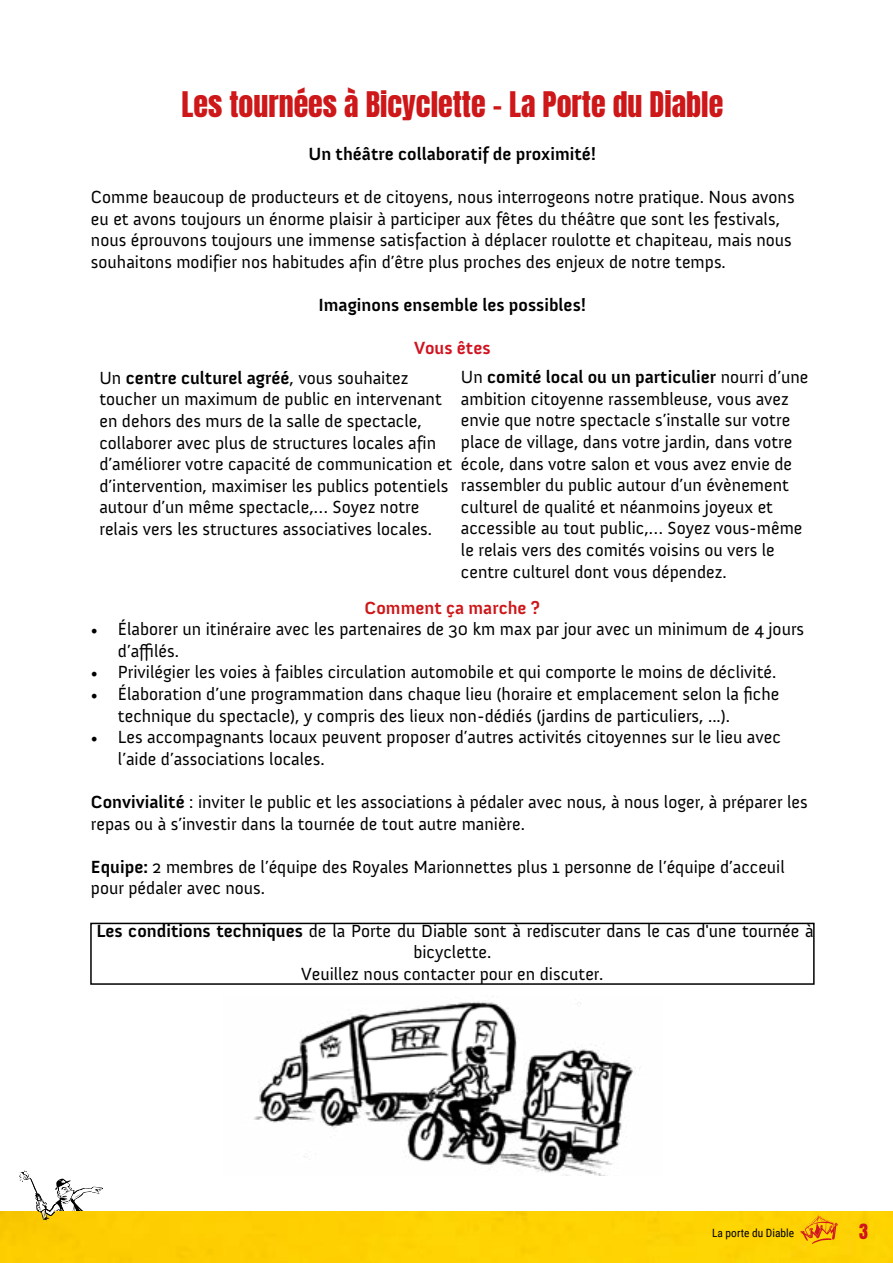
<style>
.page{position:relative;width:893px;height:1263px;background:#fff}
.page>*{position:absolute;margin:0;border:0;box-sizing:border-box;transform-origin:0 0}
.t1{font:30px "Anton";color:#cd1719}
.t2{font:18px/21.6px "Anivers";color:#000}
.t3{font:700 18px "Anivers";color:#000}
.t4{font:700 18px "Anivers";color:#cd1719}
.t5{font:700 18px "Anivers";color:#d0131f}
.t6{font:18px "Anton";color:#d0131f}
.t7{font:11.4px "Roboto Condensed";color:#000}
.s1{font-weight:700}
.s2{font-family:"Minion Pro"}
</style>
<div class="page">
<div style="left:0;top:1212px;width:893px;height:51px;background:#fed202"></div>
<svg style="left:800px;top:1215px;width:38px;height:29px"></svg>
<svg style="left:20px;top:1171px;width:82px;height:77px"></svg>
<div style="left:90px;top:923px;width:725px;height:62px;border:2px solid #000"></div>
<img style="left:253px;top:1001px;width:387px;height:174px">
<h1 class="t1" style="left:182px;top:89px;width:543px">Les tournées à Bicyclette - La Porte du Diable</h1>
<p class="t3" style="left:308px;top:144px;width:290px">Un théâtre collaboratif de proximité!</p>
<p class="t2" style="left:91px;top:187px;width:705px">Comme beaucoup de producteurs et de citoyens, nous interrogeons notre pratique. Nous avons eu et avons toujours un énorme plaisir à participer aux fêtes du théâtre que sont les festivals, nous éprouvons toujours une immense satisfaction à déplacer roulotte et chapiteau, mais nous souhaitons modifier nos habitudes afin d’être plus proches des enjeux de notre temps.</p>
<p class="t3" style="left:318px;top:295px;width:269px">Imaginons ensemble les possibles!</p>
<p class="t5" style="left:414px;top:338px;width:78px">Vous êtes</p>
<p class="t2" style="left:99px;top:367px;width:354px">Un <span class="s1">centre culturel agréé</span>, vous souhaitez toucher un maximum de public en intervenant en dehors des murs de la salle de spectacle, collaborer avec plus de structures locales afin d’améliorer votre capacité de communication et d’intervention, maximiser les publics potentiels autour d’un même spectacle,… Soyez notre relais vers les structures associatives locales.</p>
<p class="t2" style="left:461px;top:366px;width:349px">Un <span class="s1">comité local ou un particulier</span> nourri d’une ambition citoyenne rassembleuse, vous avez envie que notre spectacle s’installe sur votre place de village, dans votre jardin, dans votre école, dans votre salon et vous avez envie de rassembler du public autour d’un évènement culturel de qualité et néanmoins joyeux et accessible au tout public,… Soyez vous-même le relais vers des comités voisins ou vers le centre culturel dont vous dépendez.</p>
<p class="t4" style="left:365px;top:598px;width:177px">Comment ça marche ?</p>
<p class="t2" style="left:118px;top:619px;width:688px;text-indent:-27px"><span class="s2">•</span> Élaborer un itinéraire avec les partenaires de 30 km max par jour avec un minimum de 4 jours d’affilés.</p>
<p class="t2" style="left:91px;top:662px;width:687px"><span class="s2">•</span> Privilégier les voies à faibles circulation automobile et qui comporte le moins de déclivité.</p>
<p class="t2" style="left:118px;top:683px;width:663px;text-indent:-27px"><span class="s2">•</span> Élaboration d’une programmation dans chaque lieu (horaire et emplacement selon la fiche technique du spectacle), y compris des lieux non-dédiés (jardins de particuliers, ...).</p>
<p class="t2" style="left:118px;top:727px;width:664px;text-indent:-27px"><span class="s2">•</span> Les accompagnants locaux peuvent proposer d’autres activités citoyennes sur le lieu avec l’aide d’associations locales.</p>
<p class="t2" style="left:91px;top:791px;width:718px"><span class="s1">Convivialité</span> : inviter le public et les associations à pédaler avec nous, à nous loger, à préparer les repas ou à s’investir dans la tournée de tout autre manière.</p>
<p class="t2" style="left:91px;top:856px;width:695px"><span class="s1">Equipe:</span> 2 membres de l’équipe des Royales Marionnettes plus 1 personne de l’équipe d’acceuil pour pédaler avec nous.</p>
<p class="t2" style="left:96px;top:920px;width:719px;text-align:center"><span class="s1">Les conditions techniques</span> de la Porte du Diable sont à rediscuter dans le cas d'une tournée à bicyclette.<br>Veuillez nous contacter pour en discuter.</p>
<p class="t7" style="left:712px;top:1224px;width:83px">La porte du Diable</p>
<p class="t6" style="left:859px;top:1222px;width:10px">3</p>
</div>
